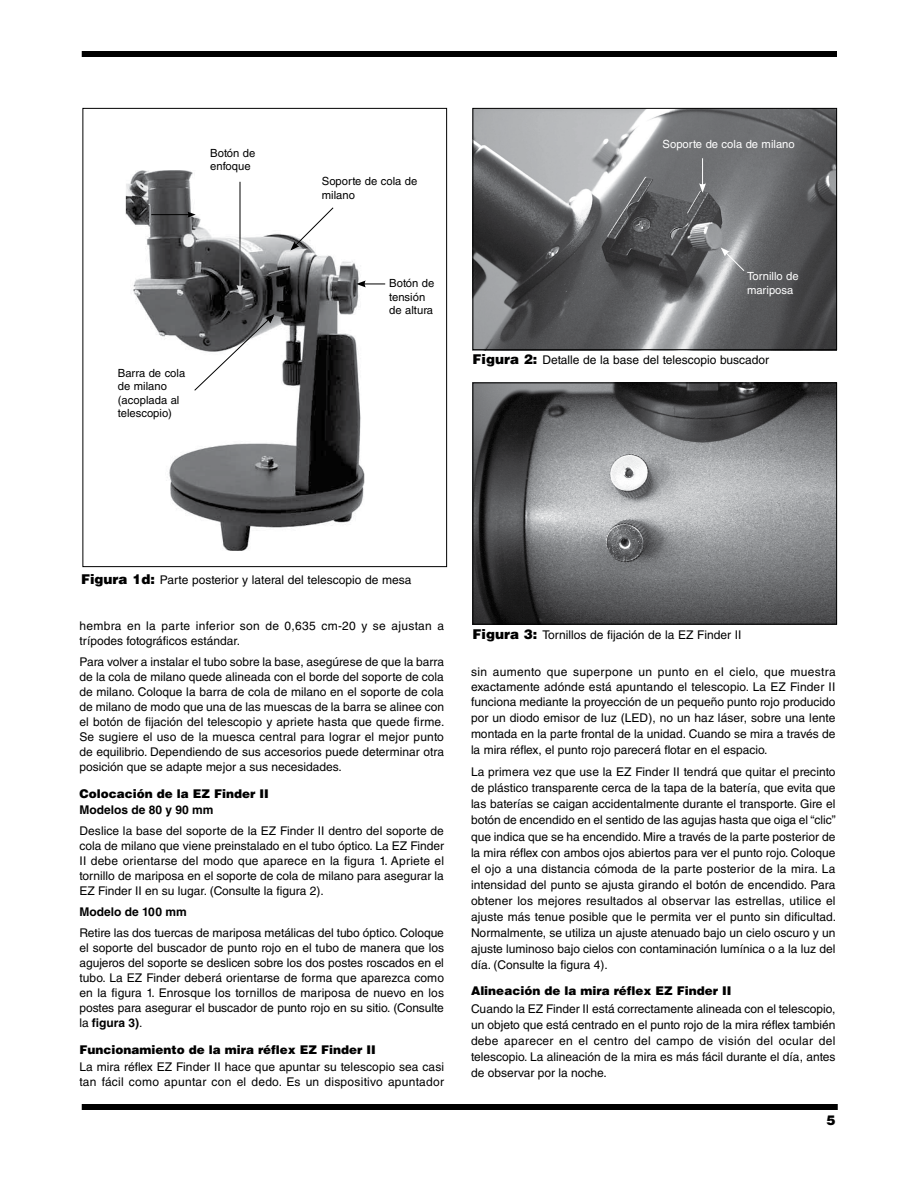
<style>
.page{position:relative;width:918px;height:1188px;background:#fff}
.page>*{position:absolute;margin:0;border:0;box-sizing:border-box;transform-origin:0 0}
.t1{font:900 13.5px "Helvetica LT Std";color:#000}
.IN_Body_Text{font:12px/15px "Helvetica LT Std";color:#000;text-align:justify}
.IN_Caption{font:12px "Helvetica LT Std";color:#000}
.IN_Section_Subhead{font:900 12px "Helvetica LT Std";color:#000}
.IN_Body_Text-2{font:12px/15px "Helvetica LT Std";letter-spacing:.025em;color:#000}
.IN_Body_Text-3{font:700 12px "Helvetica LT Std";color:#000}
.t2{font:11.25px/13.5px "Helvetica LT Std";color:#000}
.t3{font:11.25px/13.5px "Helvetica LT Std";color:#fff}
.s1{font-weight:900;font-size:13.5px}
.s2{font-weight:700}
</style>
<div class="page">
<div style="left:82px;top:51px;width:755px;height:6px;background:#000"></div>
<div style="left:82px;top:1104px;width:756px;height:6px;background:#000"></div>
<img style="left:126px;top:170px;width:238px;height:381px">
<hr style="left:151px;top:214px;width:39px;height:1px;background:#000">
<svg style="left:187px;top:212px;width:9px;height:6px"></svg>
<img style="left:474px;top:110px;width:361px;height:238px">
<div style="left:472px;top:108px;width:365px;height:242px;border:1px solid #000"></div>
<img style="left:474px;top:384px;width:361px;height:239px">
<div style="left:472px;top:382px;width:365px;height:243px;border:1px solid #000"></div>
<svg style="left:356px;top:280px;width:29px;height:7px"></svg>
<hr style="left:240px;top:182px;width:1px;height:105px;background:#fff">
<svg style="left:237px;top:285px;width:6px;height:9px"></svg>
<svg style="left:290px;top:207px;width:44px;height:43px"></svg>
<svg style="left:194px;top:314px;width:80px;height:77px"></svg>
<svg style="left:699px;top:158px;width:7px;height:35px"></svg>
<svg style="left:721px;top:248px;width:24px;height:24px"></svg>
<p class="t2" style="left:210px;top:146px;width:47px">Botón de enfoque</p>
<p class="t2" style="left:118px;top:366px;width:69px">Barra de cola de milano (acoplada al telescopio)</p>
<p class="t2" style="left:322px;top:175px;width:97px">Soporte de cola de milano</p>
<p class="t3" style="left:663px;top:138px;width:134px">Soporte de cola de milano</p>
<p class="t2" style="left:389px;top:276px;width:47px">Botón de tensión de altura</p>
<p class="t3" style="left:747px;top:270px;width:53px">Tornillo de mariposa</p>
<p class="IN_Caption" style="left:472px;top:353px;width:298px"><span class="s1">Figura 2:</span> Detalle de la base del telescopio buscador</p>
<p class="IN_Caption" style="left:81px;top:573px;width:332px"><span class="s1">Figura 1d:</span> Parte posterior y lateral del telescopio de mesa</p>
<p class="IN_Body_Text-2" style="left:80px;top:618px;width:366px">hembra en la parte inferior son de 0,635 cm-20 y se ajustan a trípodes fotográficos estándar.</p>
<p class="IN_Body_Text" style="left:80px;top:654px;width:367px">Para volver a instalar el tubo sobre la base, asegúrese de que la barra de la cola de milano quede alineada con el borde del soporte de cola de milano. Coloque la barra de cola de milano en el soporte de cola de milano de modo que una de las muescas de la barra se alinee con el botón de fijación del telescopio y apriete hasta que quede firme.<br>Se sugiere el uso de la muesca central para lograr el mejor punto de equilibrio. Dependiendo de sus accesorios puede determinar otra posición que se adapte mejor a sus necesidades.</p>
<h2 class="IN_Section_Subhead" style="left:80px;top:785px;width:191px">Colocación de la EZ Finder II</h2>
<p class="IN_Body_Text-3" style="left:80px;top:803px;width:136px">Modelos de 80 y 90 mm</p>
<p class="IN_Body_Text" style="left:80px;top:823px;width:366px">Deslice la base del soporte de la EZ Finder II dentro del soporte de cola de milano que viene preinstalado en el tubo óptico. La EZ Finder II debe orientarse del modo que aparece en la figura 1. Apriete el tornillo de mariposa en el soporte de cola de milano para asegurar la EZ Finder II en su lugar. (Consulte la figura 2).</p>
<p class="IN_Body_Text-3" style="left:80px;top:905px;width:109px">Modelo de 100 mm</p>
<p class="IN_Body_Text" style="left:80px;top:925px;width:366px">Retire las dos tuercas de mariposa metálicas del tubo óptico. Coloque el soporte del buscador de punto rojo en el tubo de manera que los agujeros del soporte se deslicen sobre los dos postes roscados en el tubo. La EZ Finder deberá orientarse de forma que aparezca como en la figura 1. Enrosque los tornillos de mariposa de nuevo en los postes para asegurar el buscador de punto rojo en su sitio. (Consulte la <span class="s2">figura 3)</span>.</p>
<h2 class="IN_Section_Subhead" style="left:80px;top:1042px;width:298px">Funcionamiento de la mira réflex EZ Finder II</h2>
<p class="IN_Body_Text" style="left:80px;top:1059px;width:366px">La mira réflex EZ Finder II hace que apuntar su telescopio sea casi tan fácil como apuntar con el dedo. Es un dispositivo apuntador</p>
<p class="IN_Caption" style="left:472px;top:628px;width:270px"><span class="s1">Figura 3:</span> Tornillos de fijación de la EZ Finder II</p>
<p class="IN_Body_Text" style="left:471px;top:664px;width:366px;line-height:15.6px">sin aumento que superpone un punto en el cielo, que muestra exactamente adónde está apuntando el telescopio. La EZ Finder II funciona mediante la proyección de un pequeño punto rojo producido por un diodo emisor de luz (LED), no un haz láser, sobre una lente montada en la parte frontal de la unidad. Cuando se mira a través de la mira réflex, el punto rojo parecerá flotar en el espacio.</p>
<p class="IN_Body_Text" style="left:471px;top:764px;width:367px;line-height:16px">La primera vez que use la EZ Finder II tendrá que quitar el precinto de plástico transparente cerca de la tapa de la batería, que evita que las baterías se caigan accidentalmente durante el transporte. Gire el botón de encendido en el sentido de las agujas hasta que oiga el “clic” que indica que se ha encendido. Mire a través de la parte posterior de la mira réflex con ambos ojos abiertos para ver el punto rojo. Coloque el ojo a una distancia cómoda de la parte posterior de la mira. La intensidad del punto se ajusta girando el botón de encendido. Para obtener los mejores resultados al observar las estrellas, utilice el ajuste más tenue posible que le permita ver el punto sin dificultad.<br>Normalmente, se utiliza un ajuste atenuado bajo un cielo oscuro y un ajuste luminoso bajo cielos con contaminación lumínica o a la luz del día. (Consulte la figura 4).</p>
<h2 class="IN_Section_Subhead" style="left:471px;top:983px;width:262px">Alineación de la mira réflex EZ Finder II</h2>
<p class="IN_Body_Text" style="left:471px;top:1001px;width:366px;line-height:16px">Cuando la EZ Finder II está correctamente alineada con el telescopio, un objeto que está centrado en el punto rojo de la mira réflex también debe aparecer en el centro del campo de visión del ocular del telescopio. La alineación de la mira es más fácil durante el día, antes de observar por la noche.</p>
<p class="t1" style="left:826px;top:1111px;width:11px">5</p>
</div>
